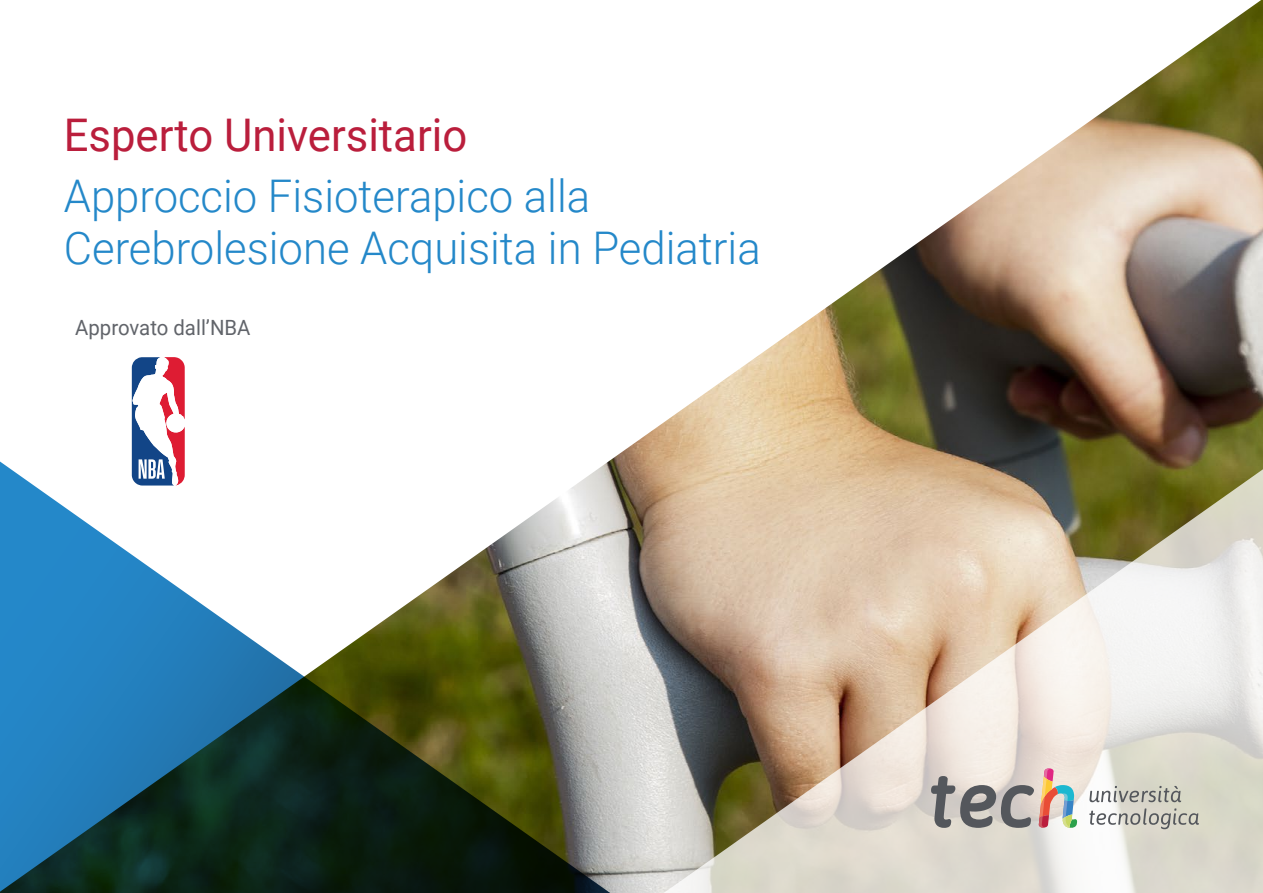
<style>
.page{position:relative;width:1263px;height:893px;background:#fff}
.page>*{position:absolute;margin:0;border:0;box-sizing:border-box;transform-origin:0 0}
.t1{font:300 45px/52.5px "Roboto";color:#2488c9}
.t2{font:45px "Roboto";color:#ba1e3c}
.t3{font:21px "Roboto";color:#61646a}
</style>
<div class="page">
<img style="left:131px;top:0;width:1132px;height:454px">
<svg style="left:0;top:446px;width:640px;height:447px"></svg>
<svg style="left:634px;top:454px;width:629px;height:439px;background:#ccbfac"></svg>
<svg style="left:132px;top:357px;width:53px;height:129px"></svg>
<svg style="left:1089px;top:786px;width:92px;height:16px"></svg>
<svg style="left:1089px;top:808px;width:110px;height:21px"></svg>
<svg style="left:931px;top:768px;width:146px;height:60px;background:#b6aea9"></svg>
<p class="t2" style="left:64px;top:103px;width:405px">Esperto Universitario</p>
<p class="t1" style="left:64px;top:168px;width:698px">Approccio Fisioterapico alla<br>Cerebrolesione Acquisita in Pediatria</p>
<p class="t3" style="left:75px;top:313px;width:177px">Approvato dall’NBA</p>
</div>
